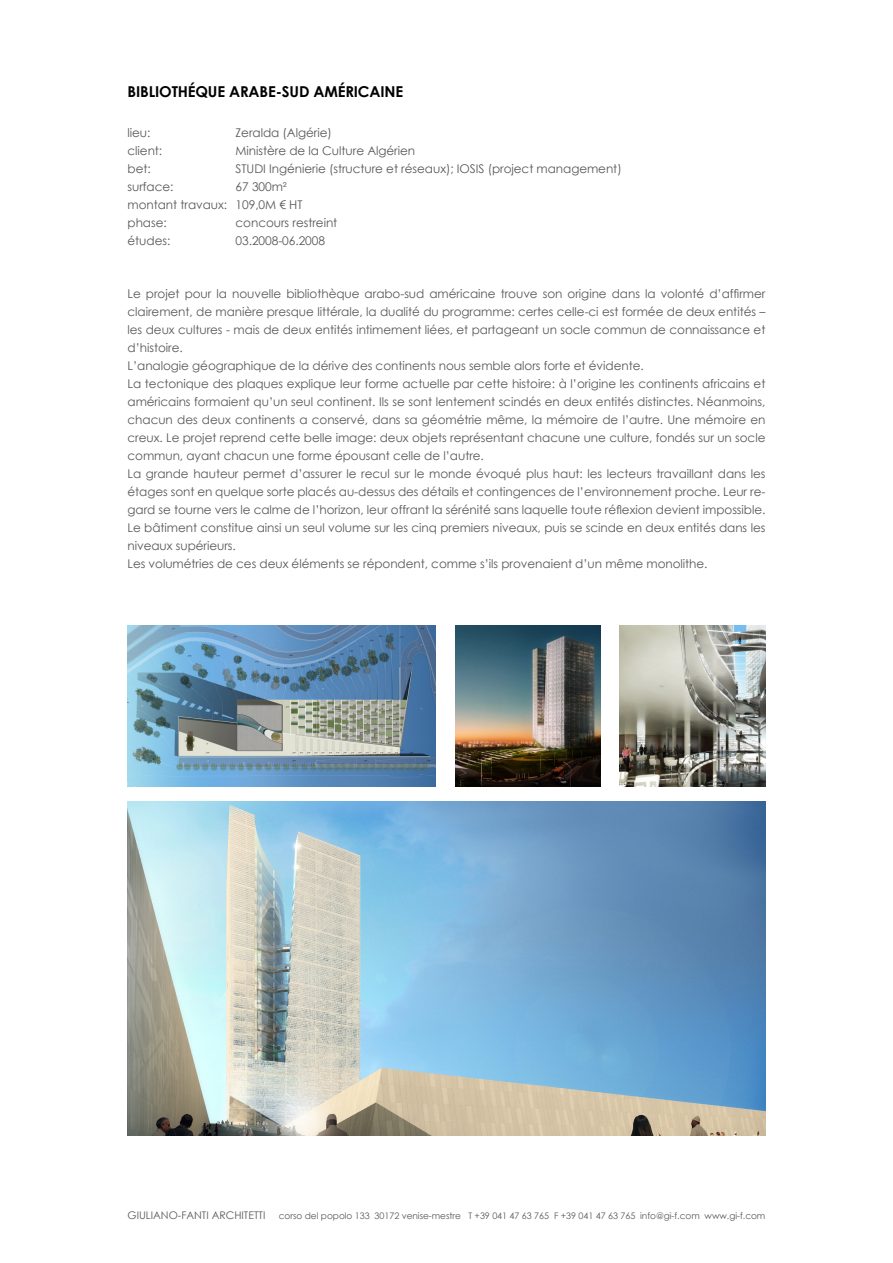
<style>
.page{position:relative;width:893px;height:1263px;background:#fff}
.page>*{position:absolute;margin:0;border:0;box-sizing:border-box;transform-origin:0 0}
.t1{font:700 15px "Century Gothic";letter-spacing:-.01em;color:#000}
.t2{font:12px/18px "Century Gothic";letter-spacing:-.005em;color:#57585a;text-align:justify}
.t3{font:10.5px "Century Gothic";color:#57585a}
.t4{font:9px "Century Gothic";letter-spacing:-.005em;color:#57585a}
</style>
<div class="page">
<img style="left:128px;top:625px;width:307px;height:162px">
<img style="left:455px;top:625px;width:145px;height:162px">
<img style="left:128px;top:801px;width:637px;height:334px">
<img style="left:620px;top:625px;width:145px;height:162px">
<p class="t1" style="left:128px;top:81px;width:277px">BIBLIOTHÉQUE ARABE-SUD AMÉRICAINE</p>
<p class="t2" style="left:128px;top:123px;width:24px">lieu:</p>
<p class="t2" style="left:236px;top:123px;width:98px">Zeralda (Algérie)</p>
<p class="t2" style="left:128px;top:141px;width:36px">client:</p>
<p class="t2" style="left:236px;top:141px;width:181px">Ministère de la Culture Algérien</p>
<p class="t2" style="left:128px;top:159px;width:25px">bet:</p>
<p class="t2" style="left:236px;top:159px;width:388px">STUDI Ingénierie (structure et réseaux); IOSIS (project management)</p>
<p class="t2" style="left:128px;top:177px;width:47px">surface:</p>
<p class="t2" style="left:236px;top:177px;width:53px">67 300m²</p>
<p class="t2" style="left:128px;top:195px;width:176px">montant travaux: 109,0M € HT</p>
<p class="t2" style="left:128px;top:213px;width:41px">phase:</p>
<p class="t2" style="left:236px;top:213px;width:103px">concours restreint</p>
<p class="t2" style="left:128px;top:231px;width:44px">études:</p>
<p class="t2" style="left:236px;top:231px;width:91px">03.2008-06.2008</p>
<p class="t2" style="left:128px;top:285px;width:639px">Le projet pour la nouvelle bibliothèque arabo-sud américaine trouve son origine dans la volonté d’affirmer clairement, de manière presque littérale, la dualité du programme: certes celle-ci est formée de deux entités – les deux cultures - mais de deux entités intimement liées, et partageant un socle commun de connaissance et d’histoire.</p>
<p class="t2" style="left:128px;top:357px;width:518px">L’analogie géographique de la dérive des continents nous semble alors forte et évidente.</p>
<p class="t2" style="left:128px;top:375px;width:639px">La tectonique des plaques explique leur forme actuelle par cette histoire: à l’origine les continents africains et américains formaient qu’un seul continent. Ils se sont lentement scindés en deux entités distinctes. Néanmoins, chacun des deux continents a conservé, dans sa géométrie même, la mémoire de l’autre. Une mémoire en creux. Le projet reprend cette belle image: deux objets représentant chacune une culture, fondés sur un socle commun, ayant chacun une forme épousant celle de l’autre.</p>
<p class="t2" style="left:128px;top:465px;width:639px">La grande hauteur permet d’assurer le recul sur le monde évoqué plus haut: les lecteurs travaillant dans les étages sont en quelque sorte placés au-dessus des détails et contingences de l’environnement proche. Leur re&shy;gard se tourne vers le calme de l’horizon, leur offrant la sérénité sans laquelle toute réflexion devient impossible.</p>
<p class="t2" style="left:128px;top:519px;width:639px">Le bâtiment constitue ainsi un seul volume sur les cinq premiers niveaux, puis se scinde en deux entités dans les niveaux supérieurs.</p>
<p class="t2" style="left:128px;top:555px;width:581px">Les volumétries de ces deux éléments se répondent, comme s’ils provenaient d’un même monolithe.</p>
<p class="t3" style="left:128px;top:1208px;width:139px">GIULIANO-FANTI ARCHITETTI</p>
<p class="t4" style="left:279px;top:1209px;width:488px">corso del popolo 133 30172 venise-mestre T +39 041 47 63 765 F +39 041 47 63 765 info@gi-f.com www.gi-f.com</p>
</div>
